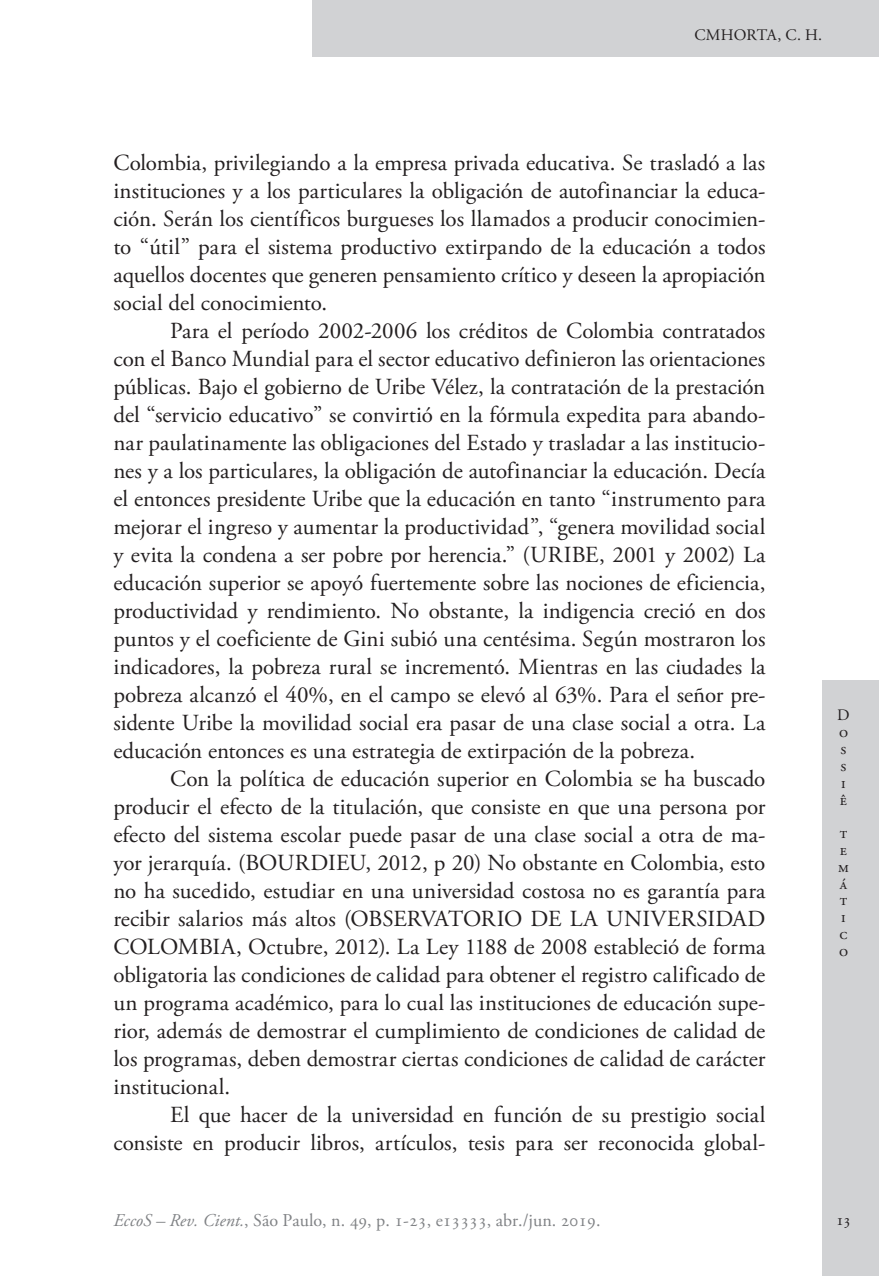
<style>
.page{position:relative;width:879px;height:1276px;background:#fff}
.page>*{position:absolute;margin:0;border:0;box-sizing:border-box;transform-origin:0 0}
.Ec_Normal{font:23px/28px "Adobe Garamond Pro";letter-spacing:-.005em;color:#231f20;text-align:justify}
.t1{font:18px "Adobe Garamond Pro";color:#808285}
.t2{font:16px/16.8px "Adobe Garamond Pro";letter-spacing:-.005em;color:#231f20}
.s1{font-style:italic}
</style>
<div class="page">
<div style="left:312px;top:0;width:567px;height:57px;background:#d1d2d4"></div>
<div style="left:822px;top:680px;width:57px;height:596px;background:#d1d2d4"></div>
<p class="t2" style="left:694px;top:27px;width:129px">CMHORTA, C. H.</p>
<p class="Ec_Normal" style="left:113px;top:150px;width:653px">Colombia, privilegiando a la empresa privada educativa. Se trasladó a las instituciones y a los particulares la obligación de autofinanciar la educa&shy;ción. Serán los científicos burgueses los llamados a producir conocimien&shy;to “útil” para el sistema productivo extirpando de la educación a todos aquellos docentes que generen pensamiento crítico y deseen la apropiación social del conocimiento.</p>
<p class="Ec_Normal" style="left:113px;top:318px;width:654px;text-indent:57px">Para el período 2002-2006 los créditos de Colombia contratados con el Banco Mundial para el sector educativo definieron las orientaciones públicas. Bajo el gobierno de Uribe Vélez, la contratación de la prestación del “servicio educativo” se convirtió en la fórmula expedita para abando&shy;nar paulatinamente las obligaciones del Estado y trasladar a las institucio&shy;nes y a los particulares, la obligación de autofinanciar la educación. Decía el entonces presidente Uribe que la educación en tanto “instrumento para mejorar el ingreso y aumentar la productividad”, “genera movilidad social y evita la condena a ser pobre por herencia.” (URIBE, 2001 y 2002) La educación superior se apoyó fuertemente sobre las nociones de eficiencia, productividad y rendimiento. No obstante, la indigencia creció en dos puntos y el coeficiente de Gini subió una centésima. Según mostraron los indicadores, la pobreza rural se incrementó. Mientras en las ciudades la pobreza alcanzó el 40%, en el campo se elevó al 63%. Para el señor pre&shy;sidente Uribe la movilidad social era pasar de una clase social a otra. La educación entonces es una estrategia de extirpación de la pobreza.</p>
<p class="Ec_Normal" style="left:113px;top:766px;width:654px;text-indent:57px">Con la política de educación superior en Colombia se ha buscado producir el efecto de la titulación, que consiste en que una persona por efecto del sistema escolar puede pasar de una clase social a otra de ma&shy;yor jerarquía. (BOURDIEU, 2012, p 20) No obstante en Colombia, esto no ha sucedido, estudiar en una universidad costosa no es garantía para recibir salarios más altos (OBSERVATORIO DE LA UNIVERSIDAD COLOMBIA, Octubre, 2012). La Ley 1188 de 2008 estableció de forma obligatoria las condiciones de calidad para obtener el registro calificado de un programa académico, para lo cual las instituciones de educación supe&shy;rior, además de demostrar el cumplimiento de condiciones de calidad de los programas, deben demostrar ciertas condiciones de calidad de carácter institucional.</p>
<p class="Ec_Normal" style="left:113px;top:1102px;width:653px;text-align:right">El que hacer de la universidad en función de su prestigio social consiste en producir libros, artículos, tesis para ser reconocida global-</p>
<p class="t2" style="left:837px;top:707px;width:14px">D o s s i ê</p>
<p class="t2" style="left:838px;top:825px;width:12px">t e m á t i c o</p>
<p class="t1" style="left:113px;top:1209px;width:489px"><span class="s1">EccoS – Rev. Cient.</span>, São Paulo, n. 49, p. 1-23, e13333, abr./jun. 2019.</p>
<p class="t2" style="left:836px;top:1212px;width:16px">13</p>
</div>
